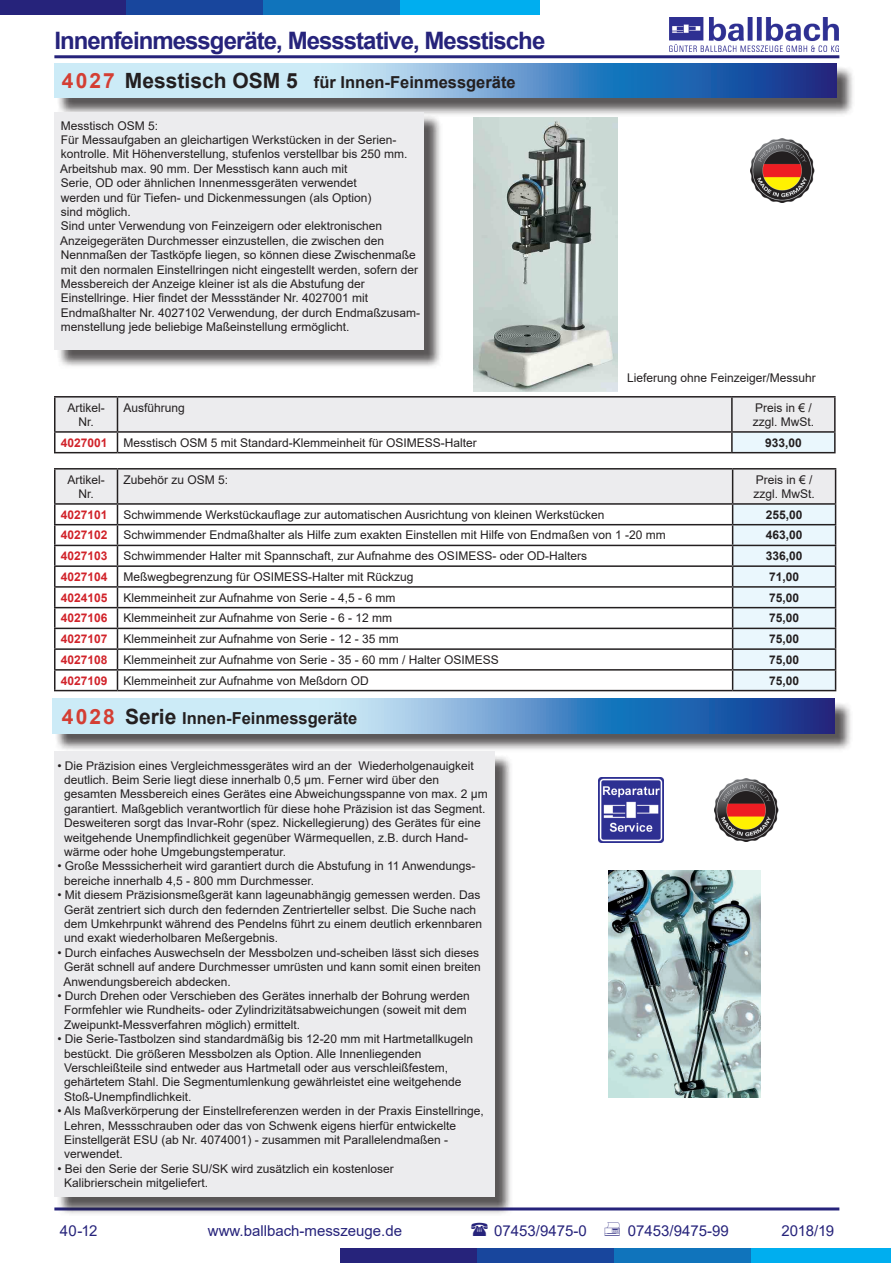
<style>
.page{position:relative;width:893px;height:1263px;background:#fff}
.page>*{position:absolute;margin:0;border:0;box-sizing:border-box;transform-origin:0 0}
.t1{font:700 24px "Arial";letter-spacing:-.04em;color:#26237b}
.t2{font:700 16.5px "Arial";color:#231f20}
.t3{font:15px "Arial";color:#26237b}
.t4{font:12px/14.4px "Arial";color:#231f20}
.t5{font:700 12px "Arial";color:#d1232a}
.t6{font:700 12px "Arial";color:#231f20}
.s1{font-size:21px;color:#d43e33}
.s2{font-size:21px}
</style>
<div class="page">
<hr style="left:54px;top:55px;width:785px;height:3px;background:#26237b">
<hr style="left:54px;top:1207px;width:785px;height:3px;background:#26237b">
<img style="left:669px;top:17px;width:170px;height:35px">
<div style="left:56px;top:65px;width:799px;height:52px;background:#231f20;opacity:.75"></div>
<svg style="left:54px;top:63px;width:782px;height:35px;background:#7eaad5"></svg>
<div style="left:0;top:0;width:126px;height:15px;background:#26237b"></div>
<div style="left:126px;top:0;width:138px;height:15px;background:#18469d"></div>
<div style="left:264px;top:0;width:137px;height:15px;background:#1074bc"></div>
<div style="left:401px;top:0;width:139px;height:15px;background:#00aeef"></div>
<div style="left:340px;top:1248px;width:137px;height:15px;background:#26237b"></div>
<div style="left:477px;top:1248px;width:137px;height:15px;background:#18469d"></div>
<div style="left:614px;top:1248px;width:137px;height:15px;background:#1074bc"></div>
<div style="left:751px;top:1248px;width:140px;height:15px;background:#00aeef"></div>
<div style="left:54px;top:701px;width:799px;height:51px;background:#231f20;opacity:.75"></div>
<svg style="left:52px;top:699px;width:782px;height:34px;background:#7eaad5"></svg>
<div style="left:56px;top:114px;width:387px;height:254px;background:#231f20;opacity:.75"></div>
<div style="left:54px;top:112px;width:370px;height:238px;background:#ececee"></div>
<hr style="left:54px;top:396px;width:63px;height:2px;background:#231f20">
<hr style="left:117px;top:396px;width:615px;height:2px;background:#231f20">
<hr style="left:732px;top:396px;width:104px;height:2px;background:#231f20">
<svg style="left:54px;top:397px;width:782px;height:55px"></svg>
<hr style="left:54px;top:452px;width:63px;height:1px;background:#231f20">
<hr style="left:117px;top:452px;width:615px;height:1px;background:#231f20">
<hr style="left:732px;top:452px;width:104px;height:1px;background:#231f20">
<hr style="left:54px;top:468px;width:63px;height:2px;background:#231f20">
<hr style="left:117px;top:468px;width:616px;height:2px;background:#231f20">
<hr style="left:733px;top:468px;width:103px;height:2px;background:#231f20">
<svg style="left:54px;top:469px;width:782px;height:221px"></svg>
<hr style="left:54px;top:690px;width:63px;height:1px;background:#231f20">
<hr style="left:117px;top:690px;width:616px;height:1px;background:#231f20">
<hr style="left:733px;top:690px;width:103px;height:1px;background:#231f20">
<div style="left:56px;top:754px;width:457px;height:462px;background:#231f20;opacity:.75"></div>
<div style="left:54px;top:752px;width:440px;height:445px;background:#ececee"></div>
<img style="left:609px;top:870px;width:152px;height:228px">
<img style="left:750px;top:138px;width:65px;height:64px">
<img style="left:714px;top:778px;width:65px;height:64px">
<img style="left:474px;top:117px;width:144px;height:275px">
<img style="left:599px;top:778px;width:64px;height:64px">
<h1 class="t1" style="left:54px;top:23px;width:492px">Innenfeinmessgeräte, Messstative, Messtische</h1>
<p class="t2" style="left:62px;top:71px;width:455px"><span class="s1">4027</span> <span class="s2">Messtisch OSM 5</span> für Innen-Feinmessgeräte</p>
<p class="t4" style="left:61px;top:118px;width:99px">Messtisch OSM 5:</p>
<p class="t4" style="left:60px;top:132px;width:362px">Für Messaufgaben an gleichartigen Werkstücken in der Serien&shy;kontrolle. Mit Höhenverstellung, stufenlos verstellbar bis 250 mm.<br>Arbeitshub max. 90 mm. Der Messtisch kann auch mit<br>Serie, OD oder ähnlichen Innenmessgeräten verwendet<br>werden und für Tiefen- und Dickenmessungen (als Option)<br>sind möglich.<br>Sind unter Verwendung von Feinzeigern oder elektronischen Anzeigegeräten Durchmesser einzustellen, die zwischen den Nennmaßen der Tastköpfe liegen, so können diese Zwischenmaße mit den normalen Einstellringen nicht eingestellt werden, sofern der Messbereich der Anzeige kleiner ist als die Abstufung der Einstellringe. Hier findet der Messständer Nr. 4027001 mit Endmaßhalter Nr. 4027102 Verwendung, der durch Endmaßzusam&shy;menstellung jede beliebige Maßeinstellung ermöglicht.</p>
<p class="t4" style="left:627px;top:370px;width:190px">Lieferung ohne Feinzeiger/Messuhr</p>
<p class="t4" style="left:67px;top:400px;width:39px;text-align:center">Artikel-<br>Nr.</p>
<p class="t4" style="left:123px;top:400px;width:63px">Ausführung</p>
<p class="t4" style="left:753px;top:400px;width:63px">Preis in € / zzgl. MwSt.</p>
<p class="t5" style="left:61px;top:434px;width:48px">4027001</p>
<p class="t4" style="left:123px;top:435px;width:355px">Messtisch OSM 5 mit Standard-Klemmeinheit für OSIMESS-Halter</p>
<p class="t6" style="left:765px;top:434px;width:38px">933,00</p>
<p class="t4" style="left:67px;top:472px;width:39px;text-align:center">Artikel-<br>Nr.</p>
<p class="t4" style="left:123px;top:472px;width:106px">Zubehör zu OSM 5:</p>
<p class="t4" style="left:753px;top:472px;width:63px">Preis in € / zzgl. MwSt.</p>
<p class="t5" style="left:61px;top:506px;width:48px">4027101</p>
<p class="t4" style="left:123px;top:507px;width:483px">Schwimmende Werkstückauflage zur automatischen Ausrichtung von kleinen Werkstücken</p>
<p class="t6" style="left:766px;top:506px;width:38px">255,00</p>
<p class="t5" style="left:61px;top:527px;width:48px">4027102</p>
<p class="t4" style="left:123px;top:528px;width:544px">Schwimmender Endmaßhalter als Hilfe zum exakten Einstellen mit Hilfe von Endmaßen von 1 -20 mm</p>
<p class="t6" style="left:766px;top:527px;width:38px">463,00</p>
<p class="t5" style="left:61px;top:547px;width:48px">4027103</p>
<p class="t4" style="left:123px;top:549px;width:465px">Schwimmender Halter mit Spannschaft, zur Aufnahme des OSIMESS- oder OD-Halters</p>
<p class="t6" style="left:766px;top:547px;width:38px">336,00</p>
<p class="t5" style="left:61px;top:568px;width:48px">4027104</p>
<p class="t4" style="left:123px;top:569px;width:292px">Meßwegbegrenzung für OSIMESS-Halter mit Rückzug</p>
<p class="t6" style="left:769px;top:568px;width:32px">71,00</p>
<p class="t5" style="left:61px;top:589px;width:48px">4024105</p>
<p class="t4" style="left:123px;top:590px;width:274px">Klemmeinheit zur Aufnahme von Serie - 4,5 - 6 mm</p>
<p class="t6" style="left:769px;top:589px;width:32px">75,00</p>
<p class="t5" style="left:61px;top:610px;width:48px">4027106</p>
<p class="t4" style="left:123px;top:611px;width:270px">Klemmeinheit zur Aufnahme von Serie - 6 - 12 mm</p>
<p class="t6" style="left:769px;top:610px;width:32px">75,00</p>
<p class="t5" style="left:61px;top:630px;width:48px">4027107</p>
<p class="t4" style="left:123px;top:632px;width:277px">Klemmeinheit zur Aufnahme von Serie - 12 - 35 mm</p>
<p class="t6" style="left:769px;top:630px;width:32px">75,00</p>
<p class="t5" style="left:61px;top:651px;width:48px">4027108</p>
<p class="t4" style="left:123px;top:652px;width:377px">Klemmeinheit zur Aufnahme von Serie - 35 - 60 mm / Halter OSIMESS</p>
<p class="t6" style="left:769px;top:651px;width:32px">75,00</p>
<p class="t5" style="left:61px;top:672px;width:48px">4027109</p>
<p class="t4" style="left:123px;top:673px;width:247px">Klemmeinheit zur Aufnahme von Meßdorn OD</p>
<p class="t6" style="left:769px;top:672px;width:32px">75,00</p>
<p class="t2" style="left:62px;top:706px;width:297px"><span class="s1">4028</span> <span class="s2">Serie</span> Innen-Feinmessgeräte</p>
<p class="t4" style="left:64px;top:758px;width:425px;text-indent:-7px">• Die Präzision eines Vergleichmessgerätes wird an der Wiederholgenauigkeit deutlich. Beim Serie liegt diese innerhalb 0,5 µm. Ferner wird über den gesamten Messbereich eines Gerätes eine Abweichungsspanne von max. 2 µm garantiert. Maßgeblich verantwortlich für diese hohe Präzision ist das Segment.<br>Desweiteren sorgt das Invar-Rohr (spez. Nickellegierung) des Gerätes für eine weitgehende Unempfindlichkeit gegenüber Wärmequellen, z.B. durch Hand&shy;wärme oder hohe Umgebungstemperatur.</p>
<p class="t4" style="left:64px;top:859px;width:413px;text-indent:-7px">• Große Messsicherheit wird garantiert durch die Abstufung in 11 Anwendungs&shy;bereiche innerhalb 4,5 - 800 mm Durchmesser.</p>
<p class="t4" style="left:64px;top:888px;width:420px;text-indent:-7px">• Mit diesem Präzisionsmeßgerät kann lageunabhängig gemessen werden. Das Gerät zentriert sich durch den federnden Zentrierteller selbst. Die Suche nach dem Umkehrpunkt während des Pendelns führt zu einem deutlich erkennbaren und exakt wiederholbaren Meßergebnis.</p>
<p class="t4" style="left:63px;top:945px;width:419px;text-indent:-6px">• Durch einfaches Auswechseln der Messbolzen und-scheiben lässt sich dieses<br>Gerät schnell auf andere Durchmesser umrüsten und kann somit einen breiten<br>Anwendungsbereich abdecken.</p>
<p class="t4" style="left:64px;top:988px;width:407px;text-indent:-7px">• Durch Drehen oder Verschieben des Gerätes innerhalb der Bohrung werden<br>Formfehler wie Rundheits- oder Zylindrizitätsabweichungen (soweit mit dem<br>Zweipunkt-Messverfahren möglich) ermittelt.</p>
<p class="t4" style="left:64px;top:1032px;width:410px;text-indent:-7px">• Die Serie-Tastbolzen sind standardmäßig bis 12-20 mm mit Hartmetallkugeln bestückt. Die größeren Messbolzen als Option. Alle Innenliegenden<br>Verschleißteile sind entweder aus Hartmetall oder aus verschleißfestem,</p>
<p class="t4" style="left:64px;top:1075px;width:399px">gehärtetem Stahl. Die Segmentumlenkung gewährleistet eine weitgehende<br>Stoß-Unempfindlichkeit.</p>
<p class="t4" style="left:57px;top:1104px;width:428px">• Als Maßverkörperung der Einstellreferenzen werden in der Praxis Einstellringe,</p>
<p class="t4" style="left:64px;top:1118px;width:394px">Lehren, Messschrauben oder das von Schwenk eigens hierfür entwickelte<br>Einstellgerät ESU (ab Nr. 4074001) - zusammen mit Parallelendmaßen -</p>
<p class="t4" style="left:64px;top:1147px;width:60px">verwendet.</p>
<p class="t4" style="left:64px;top:1161px;width:331px;text-indent:-7px">• Bei den Serie der Serie SU/SK wird zusätzlich ein kostenloser<br>Kalibrierschein mitgeliefert.</p>
<p class="t3" style="left:60px;top:1221px;width:39px">40-12</p>
<p class="t3" style="left:208px;top:1221px;width:196px">www.ballbach-messzeuge.de</p>
<p class="t3" style="left:494px;top:1221px;width:94px">07453/9475-0</p>
<p class="t3" style="left:628px;top:1221px;width:102px">07453/9475-99</p>
<p class="t3" style="left:781px;top:1221px;width:54px">2018/19</p>
</div>
